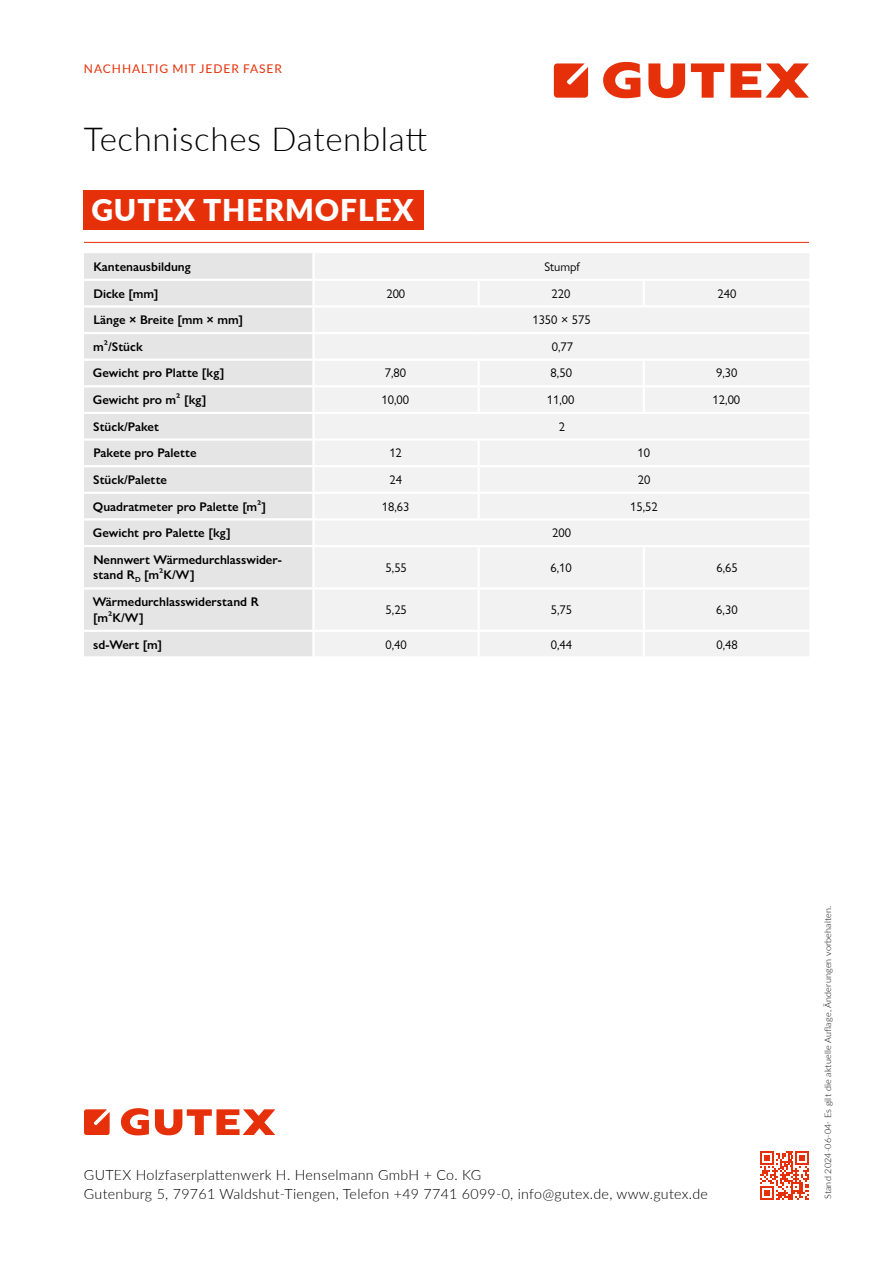
<style>
.page{position:relative;width:893px;height:1263px;background:#fff}
.page>*{position:absolute;margin:0;border:0;box-sizing:border-box;transform-origin:0 0}
.t1{font:300 33px "Lato";letter-spacing:.02em;color:#000}
.t2{font:900 30px "Lato";letter-spacing:.03em;color:#fff}
.t3{font:300 14.25px/19.5px "Lato";letter-spacing:.02em;color:#000}
.t4{font:600 12.6px/15.8px "Gill Sans Nova";color:#000}
.t5{font:12.6px "Gill Sans Nova";color:#000}
.t6{font:12px "Lato";letter-spacing:.08em;color:#e63009}
.t7{font:300 9px "Lato";letter-spacing:.02em;color:#000}
</style>
<div class="page">
<div style="left:84px;top:253px;width:228px;height:403px;background:#e5e5e5"></div>
<div style="left:315px;top:253px;width:494px;height:403px;background:#f2f2f2"></div>
<hr style="left:479px;top:279px;width:165px;height:2px;background:#fff">
<hr style="left:644px;top:279px;width:167px;height:2px;background:#fff">
<hr style="left:643px;top:281px;width:2px;height:24px;background:#fff">
<hr style="left:479px;top:305px;width:165px;height:3px;background:#fff">
<hr style="left:644px;top:305px;width:167px;height:3px;background:#fff">
<hr style="left:479px;top:359px;width:165px;height:2px;background:#fff">
<hr style="left:644px;top:359px;width:167px;height:2px;background:#fff">
<hr style="left:643px;top:361px;width:2px;height:24px;background:#fff">
<hr style="left:479px;top:385px;width:165px;height:2px;background:#fff">
<hr style="left:644px;top:385px;width:167px;height:2px;background:#fff">
<hr style="left:643px;top:387px;width:2px;height:25px;background:#fff">
<hr style="left:479px;top:412px;width:165px;height:2px;background:#fff">
<hr style="left:644px;top:412px;width:167px;height:2px;background:#fff">
<hr style="left:479px;top:438px;width:165px;height:3px;background:#fff">
<hr style="left:644px;top:438px;width:167px;height:3px;background:#fff">
<hr style="left:479px;top:465px;width:165px;height:2px;background:#fff">
<hr style="left:644px;top:465px;width:167px;height:2px;background:#fff">
<hr style="left:479px;top:492px;width:165px;height:2px;background:#fff">
<hr style="left:644px;top:492px;width:167px;height:2px;background:#fff">
<hr style="left:479px;top:518px;width:165px;height:2px;background:#fff">
<hr style="left:644px;top:518px;width:167px;height:2px;background:#fff">
<hr style="left:479px;top:545px;width:165px;height:2px;background:#fff">
<hr style="left:644px;top:545px;width:167px;height:2px;background:#fff">
<hr style="left:643px;top:547px;width:2px;height:40px;background:#fff">
<hr style="left:479px;top:587px;width:165px;height:2px;background:#fff">
<hr style="left:644px;top:587px;width:167px;height:2px;background:#fff">
<hr style="left:643px;top:589px;width:2px;height:41px;background:#fff">
<hr style="left:479px;top:630px;width:165px;height:2px;background:#fff">
<hr style="left:644px;top:630px;width:167px;height:2px;background:#fff">
<hr style="left:643px;top:632px;width:2px;height:24px;background:#fff">
<hr style="left:84px;top:279px;width:229px;height:2px;background:#fff">
<hr style="left:313px;top:279px;width:166px;height:2px;background:#fff">
<hr style="left:478px;top:281px;width:2px;height:24px;background:#fff">
<hr style="left:84px;top:305px;width:229px;height:3px;background:#fff">
<hr style="left:313px;top:305px;width:166px;height:3px;background:#fff">
<hr style="left:84px;top:332px;width:229px;height:2px;background:#fff">
<hr style="left:313px;top:332px;width:166px;height:2px;background:#fff">
<hr style="left:479px;top:332px;width:165px;height:2px;background:#fff">
<hr style="left:644px;top:332px;width:167px;height:2px;background:#fff">
<hr style="left:84px;top:359px;width:229px;height:2px;background:#fff">
<hr style="left:313px;top:359px;width:166px;height:2px;background:#fff">
<hr style="left:478px;top:361px;width:2px;height:24px;background:#fff">
<hr style="left:84px;top:385px;width:229px;height:2px;background:#fff">
<hr style="left:313px;top:385px;width:166px;height:2px;background:#fff">
<hr style="left:478px;top:387px;width:2px;height:25px;background:#fff">
<hr style="left:84px;top:412px;width:229px;height:2px;background:#fff">
<hr style="left:313px;top:412px;width:166px;height:2px;background:#fff">
<hr style="left:84px;top:438px;width:229px;height:3px;background:#fff">
<hr style="left:313px;top:438px;width:166px;height:3px;background:#fff">
<hr style="left:478px;top:441px;width:2px;height:24px;background:#fff">
<hr style="left:84px;top:465px;width:229px;height:2px;background:#fff">
<hr style="left:313px;top:465px;width:166px;height:2px;background:#fff">
<hr style="left:478px;top:467px;width:2px;height:25px;background:#fff">
<hr style="left:84px;top:492px;width:229px;height:2px;background:#fff">
<hr style="left:313px;top:492px;width:166px;height:2px;background:#fff">
<hr style="left:478px;top:494px;width:2px;height:24px;background:#fff">
<hr style="left:84px;top:518px;width:229px;height:2px;background:#fff">
<hr style="left:313px;top:518px;width:166px;height:2px;background:#fff">
<hr style="left:84px;top:545px;width:229px;height:2px;background:#fff">
<hr style="left:313px;top:545px;width:166px;height:2px;background:#fff">
<hr style="left:478px;top:547px;width:2px;height:40px;background:#fff">
<hr style="left:84px;top:587px;width:229px;height:2px;background:#fff">
<hr style="left:313px;top:587px;width:166px;height:2px;background:#fff">
<hr style="left:478px;top:589px;width:2px;height:41px;background:#fff">
<hr style="left:84px;top:630px;width:229px;height:2px;background:#fff">
<hr style="left:313px;top:630px;width:166px;height:2px;background:#fff">
<hr style="left:478px;top:632px;width:2px;height:24px;background:#fff">
<div style="left:83px;top:191px;width:340px;height:39px;background:#e63009"></div>
<svg style="left:554px;top:63px;width:34px;height:35px"></svg>
<svg style="left:730px;top:63px;width:79px;height:35px"></svg>
<svg style="left:691px;top:63px;width:33px;height:35px"></svg>
<svg style="left:648px;top:63px;width:37px;height:35px"></svg>
<svg style="left:603px;top:62px;width:37px;height:36px"></svg>
<hr style="left:84px;top:242px;width:725px;height:1px;background:#e63009">
<svg style="left:760px;top:1151px;width:49px;height:49px"></svg>
<svg style="left:84px;top:1109px;width:26px;height:26px"></svg>
<svg style="left:155px;top:1109px;width:120px;height:26px"></svg>
<svg style="left:121px;top:1108px;width:28px;height:27px"></svg>
<p class="t6" style="left:84px;top:60px;width:199px">NACHHALTIG MIT JEDER FASER</p>
<h1 class="t1" style="left:84px;top:116px;width:345px">Technisches Datenblatt</h1>
<h2 class="t2" style="left:91px;top:188px;width:324px">GUTEX THERMOFLEX</h2>
<p class="t4" style="left:93px;top:259px;width:99px">Kantenausbildung</p>
<p class="t5" style="left:544px;top:259px;width:37px">Stumpf</p>
<p class="t4" style="left:93px;top:285px;width:67px">Dicke [mm]</p>
<p class="t5" style="left:386px;top:286px;width:20px">200</p>
<p class="t5" style="left:551px;top:286px;width:20px">220</p>
<p class="t5" style="left:717px;top:286px;width:20px">240</p>
<p class="t4" style="left:93px;top:312px;width:151px">Länge × Breite [mm × mm]</p>
<p class="t5" style="left:532px;top:312px;width:60px">1350 × 575</p>
<p class="t4" style="left:93px;top:338px;width:51px">m²/Stück</p>
<p class="t5" style="left:552px;top:339px;width:23px">0,77</p>
<p class="t4" style="left:93px;top:365px;width:133px">Gewicht pro Platte [kg]</p>
<p class="t5" style="left:385px;top:365px;width:23px">7,80</p>
<p class="t5" style="left:551px;top:365px;width:23px">8,50</p>
<p class="t5" style="left:716px;top:365px;width:23px">9,30</p>
<p class="t4" style="left:93px;top:392px;width:115px">Gewicht pro m² [kg]</p>
<p class="t5" style="left:382px;top:392px;width:29px">10,00</p>
<p class="t5" style="left:547px;top:392px;width:29px">11,00</p>
<p class="t5" style="left:713px;top:392px;width:29px">12,00</p>
<p class="t4" style="left:93px;top:418px;width:67px">Stück/Paket</p>
<p class="t5" style="left:559px;top:419px;width:8px">2</p>
<p class="t4" style="left:93px;top:445px;width:105px">Pakete pro Palette</p>
<p class="t5" style="left:389px;top:445px;width:14px">12</p>
<p class="t5" style="left:638px;top:445px;width:14px">10</p>
<p class="t4" style="left:93px;top:472px;width:75px">Stück/Palette</p>
<p class="t5" style="left:390px;top:472px;width:14px">24</p>
<p class="t5" style="left:638px;top:472px;width:14px">20</p>
<p class="t4" style="left:93px;top:498px;width:175px">Quadratmeter pro Palette [m²]</p>
<p class="t5" style="left:382px;top:499px;width:29px">18,63</p>
<p class="t5" style="left:630px;top:499px;width:29px">15,52</p>
<p class="t4" style="left:93px;top:525px;width:139px">Gewicht pro Palette [kg]</p>
<p class="t5" style="left:552px;top:525px;width:20px">200</p>
<p class="t4" style="left:93px;top:551px;width:191px">Nennwert Wärmedurchlasswider&shy;stand R<sub>D</sub> [m²K/W]</p>
<p class="t5" style="left:386px;top:560px;width:23px">5,55</p>
<p class="t5" style="left:550px;top:560px;width:23px">6,10</p>
<p class="t5" style="left:717px;top:560px;width:23px">6,65</p>
<p class="t4" style="left:93px;top:594px;width:168px">Wärmedurchlasswiderstand R [m²K/W]</p>
<p class="t5" style="left:386px;top:602px;width:23px">5,25</p>
<p class="t5" style="left:551px;top:602px;width:23px">5,75</p>
<p class="t5" style="left:716px;top:602px;width:23px">6,30</p>
<p class="t4" style="left:93px;top:636px;width:71px">sd-Wert [m]</p>
<p class="t5" style="left:385px;top:636px;width:23px">0,40</p>
<p class="t5" style="left:551px;top:636px;width:23px">0,44</p>
<p class="t5" style="left:716px;top:636px;width:23px">0,48</p>
<p class="t3" style="left:84px;top:1164px;width:625px">GUTEX Holzfaserplattenwerk H. Henselmann GmbH + Co. KG<br>Gutenburg 5, 79761 Waldshut-Tiengen, Telefon +49 7741 6099-0, info@gutex.de, www.gutex.de</p>
<p class="t7" style="left:822px;top:1199px;width:295px;rotate:-90deg">Stand 2024-06-04· Es gilt die aktuelle Auflage, Änderungen vorbehalten.</p>
</div>
